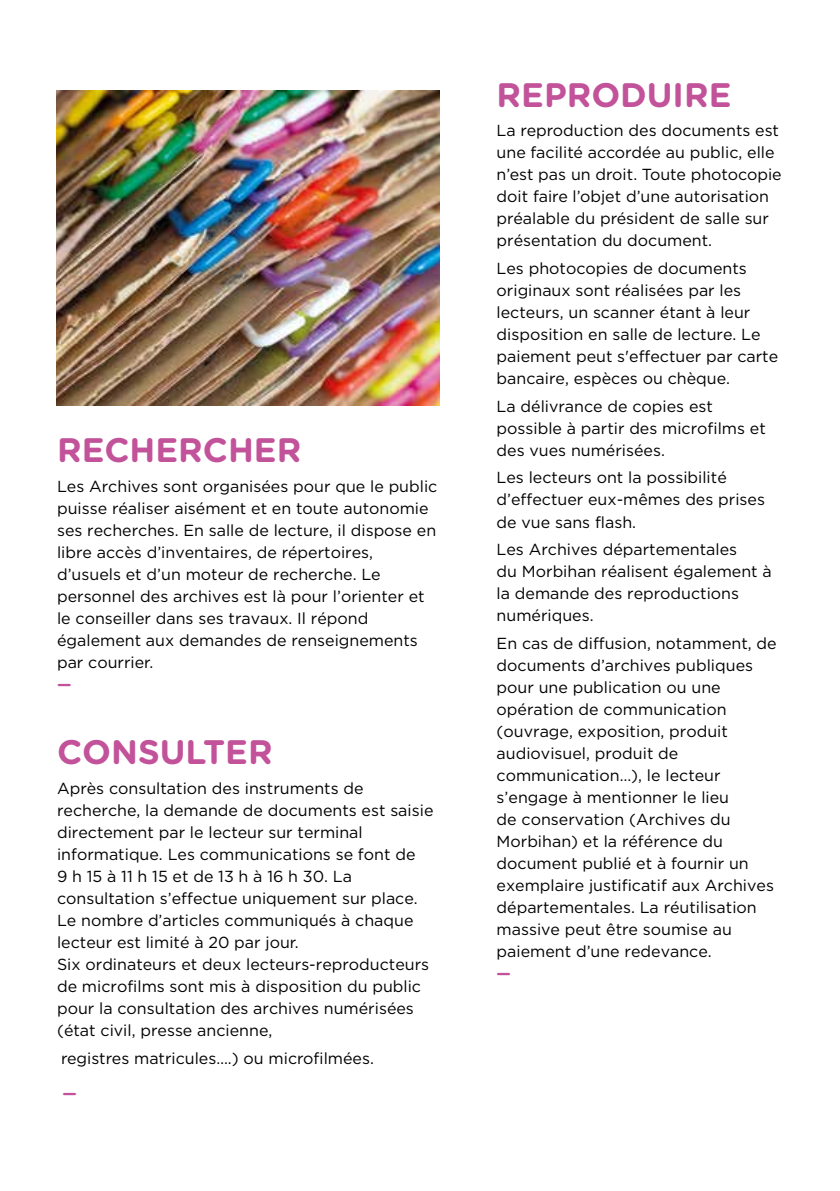
<style>
.page{position:relative;width:840px;height:1191px;background:#fff}
.page>*{position:absolute;margin:0;border:0;box-sizing:border-box;transform-origin:0 0}
.t1{font:700 34px "Gotham Rounded";color:#c25299}
.t2{font:16px/22px "Gotham";color:#000}
.t3{font:700 16px "Gotham Rounded";color:#c25299}
</style>
<div class="page">
<img style="left:57px;top:91px;width:382px;height:315px">
<h1 class="t1" style="left:57px;top:425px;width:245px">RECHERCHER</h1>
<p class="t2" style="left:57px;top:475px;width:381px">Les Archives sont organisées pour que le public puisse réaliser aisément et en toute autonomie ses recherches. En salle de lecture, il dispose en libre accès d’inventaires, de répertoires, d’usuels et d’un moteur de recherche. Le personnel des archives est là pour l’orienter et le conseiller dans ses travaux. Il répond également aux demandes de renseignements par courrier.</p>
<p class="t3" style="left:57px;top:673px;width:16px">—</p>
<h1 class="t1" style="left:57px;top:727px;width:217px">CONSULTER</h1>
<p class="t2" style="left:57px;top:776px;width:377px">Après consultation des instruments de recherche, la demande de documents est saisie directement par le lecteur sur terminal informatique. Les communications se font de<br>9 h 15 à 11 h 15 et de 13 h à 16 h 30. La consultation s’effectue uniquement sur place.<br>Le nombre d’articles communiqués à chaque lecteur est limité à 20 par jour.<br>Six ordinateurs et deux lecteurs-reproducteurs de microfilms sont mis à disposition du public pour la consultation des archives numérisées (état civil, presse ancienne,</p>
<p class="t2" style="left:61px;top:1047px;width:314px">registres matricules….) ou microfilmées.</p>
<p class="t3" style="left:62px;top:1081px;width:16px">—</p>
<h1 class="t1" style="left:496px;top:70px;width:236px">REPRODUIRE</h1>
<p class="t2" style="left:496px;top:119px;width:286px">La reproduction des documents est une facilité accordée au public, elle n’est pas un droit. Toute photocopie doit faire l’objet d’une autorisation préalable du président de salle sur présentation du document.</p>
<p class="t2" style="left:496px;top:257px;width:283px">Les photocopies de documents originaux sont réalisées par les lecteurs, un scanner étant à leur disposition en salle de lecture. Le paiement peut s'effectuer par carte bancaire, espèces ou chèque.</p>
<p class="t2" style="left:496px;top:395px;width:270px">La délivrance de copies est possible à partir des microfilms et des vues numérisées.</p>
<p class="t2" style="left:496px;top:466px;width:270px">Les lecteurs ont la possibilité d’effectuer eux-mêmes des prises de vue sans flash.</p>
<p class="t2" style="left:496px;top:538px;width:276px">Les Archives départementales<br>du Morbihan réalisent également à la demande des reproductions numériques.</p>
<p class="t2" style="left:496px;top:632px;width:281px">En cas de diffusion, notamment, de documents d’archives publiques pour une publication ou une opération de communication (ouvrage, exposition, produit audiovisuel, produit de communication…), le lecteur s’engage à mentionner le lieu<br>de conservation (Archives du<br>Morbihan) et la référence du document publié et à fournir un exemplaire justificatif aux Archives départementales. La réutilisation massive peut être soumise au paiement d’une redevance.</p>
<p class="t3" style="left:496px;top:961px;width:16px">—</p>
</div>
